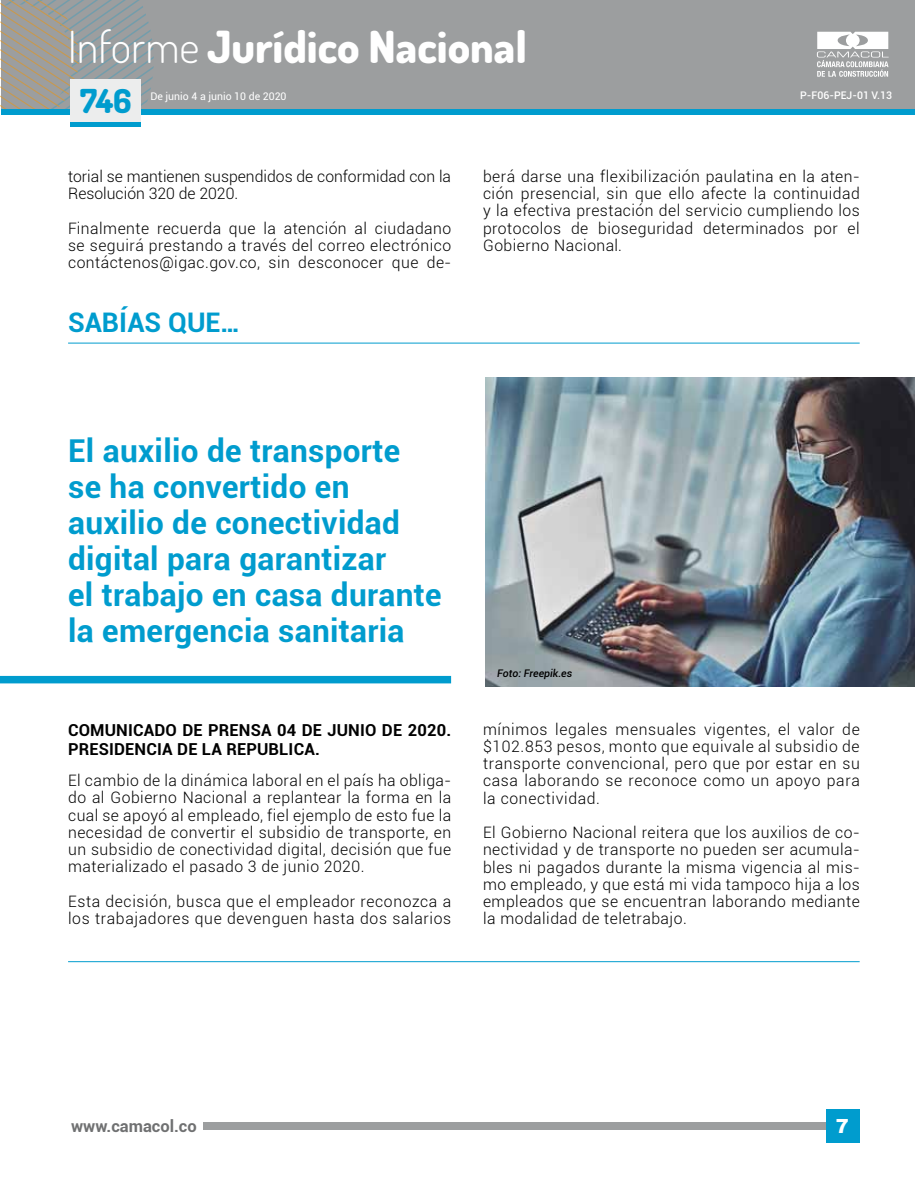
<style>
.page{position:relative;width:915px;height:1191px;background:#fff}
.page>*{position:absolute;margin:0;border:0;box-sizing:border-box;transform-origin:0 0}
.t1{font:800 44.25px "Dosis";color:#fff}
.t2{font:800 33px "Dosis";color:#009cce}
.t3{font:700 31.5px/36px "Roboto";letter-spacing:.01em;color:#009cce}
.t4{font:700 27px "Roboto";color:#009cce}
.t5{font:900 19.5px "Roboto";color:#fff}
.t6{font:900 19.5px "Arial";color:#fff}
.t7{font:700 16.5px/19.5px "Roboto";letter-spacing:.01em;color:#000}
.t8{font:700 16.5px "Roboto";color:#707172}
.t9{font:300 15.75px/17.2px "Roboto";letter-spacing:.03em;color:#000;text-align:justify}
.t10{font:300 15.75px/17.2px "Roboto";color:#000}
.t11{font:10.5px "Roboto";color:#fff}
.t12{font:500 10.5px "Roboto";color:#fff}
.t13{font:italic 500 10.5px "Roboto";color:#000}
.s1{font-weight:300}
</style>
<div class="page">
<div style="left:203px;top:1122px;width:655px;height:7px;background:#9c9e9f"></div>
<div style="left:825px;top:1109px;width:33px;height:34px;background:#009cce"></div>
<div style="left:1px;top:0;width:913px;height:108px;background:#9c9e9f"></div>
<div style="left:1px;top:109px;width:913px;height:5px;background:#009cce"></div>
<svg style="left:1px;top:0;width:158px;height:109px"></svg>
<svg style="left:817px;top:32px;width:71px;height:45px"></svg>
<div style="left:70px;top:122px;width:70px;height:5px;background:#009cce"></div>
<div style="left:70px;top:79px;width:70px;height:43px;background:#eceded"></div>
<hr style="left:68px;top:961px;width:791px;height:1px;background:#009cce">
<div style="left:0;top:676px;width:451px;height:7px;background:#009cce"></div>
<img style="left:485px;top:378px;width:429px;height:308px">
<hr style="left:68px;top:343px;width:791px;height:1px;background:#009cce">
<h1 class="t1" style="left:68px;top:18px;width:460px"><span class="s1">Informe</span> Jurídico Nacional</h1>
<h2 class="t2" style="left:80px;top:80px;width:53px">746</h2>
<p class="t11" style="left:150px;top:89px;width:138px">De junio 4 a junio 10 de 2020</p>
<p class="t12" style="left:800px;top:87px;width:93px">P-F06-PEJ-01 V.13</p>
<p class="t10" style="left:68px;top:167px;width:384px">torial se mantienen suspendidos de conformidad con la<br>Resolución 320 de 2020.</p>
<p class="t9" style="left:68px;top:219px;width:384px">Finalmente recuerda que la atención al ciudadano se seguirá prestando a través del correo electrónico contáctenos@igac.gov.co, sin desconocer que de-</p>
<h3 class="t4" style="left:68px;top:303px;width:174px">Sabías que…</h3>
<p class="t9" style="left:483px;top:167px;width:378px">berá darse una flexibilización paulatina en la aten&shy;ción presencial, sin que ello afecte la continuidad y la efectiva prestación del servicio cumpliendo los protocolos de bioseguridad determinados por el Gobierno Nacional.</p>
<h3 class="t3" style="left:68px;top:431px;width:375px">El auxilio de transporte<br>se ha convertido en auxilio de conectividad digital para garantizar<br>el trabajo en casa durante la emergencia sanitaria</h3>
<p class="t7" style="left:68px;top:719px;width:384px">Comunicado de prensa 04 de junio de 2020.<br>Presi dencia de la Rep</p>
<p class="t7" style="left:257px;top:739px;width:64px">ublica.</p>
<p class="t9" style="left:68px;top:771px;width:384px">El cambio de la dinámica laboral en el país ha obliga&shy;do al Gobierno Nacional a replantear la forma en la cual se apoyó al empleado, fiel ejemplo de esto fue la necesidad de convertir el subsidio de transporte, en un subsidio de conectividad digital, decisión que fue materializado el pasado 3 de junio 2020.</p>
<p class="t9" style="left:68px;top:892px;width:384px">Esta decisión, busca que el empleador reconozca a los trabajadores que devenguen hasta dos salarios</p>
<p class="t13" style="left:497px;top:666px;width:76px">Foto: Freepik.es</p>
<p class="t9" style="left:483px;top:719px;width:378px">mínimos legales mensuales vigentes, el valor de $102.853 pesos, monto que equivale al subsidio de transporte convencional, pero que por estar en su casa laborando se reconoce como un apoyo para la conectividad.</p>
<p class="t9" style="left:483px;top:823px;width:378px">El Gobierno Nacional reitera que los auxilios de co&shy;nectividad y de transporte no pueden ser acumula&shy;bles ni pagados durante la misma vigencia al mis&shy;mo empleado, y que está mi vida tampoco hija a los empleados que se encuentran laborando mediante la modalidad de teletrabajo.</p>
<p class="t6" style="left:835px;top:1111px;width:15px">7</p>
<p class="t8" style="left:71px;top:1114px;width:127px">www.camacol.co</p>
<p class="t5" style="left:836px;top:1114px;width:13px">1</p>
</div>
